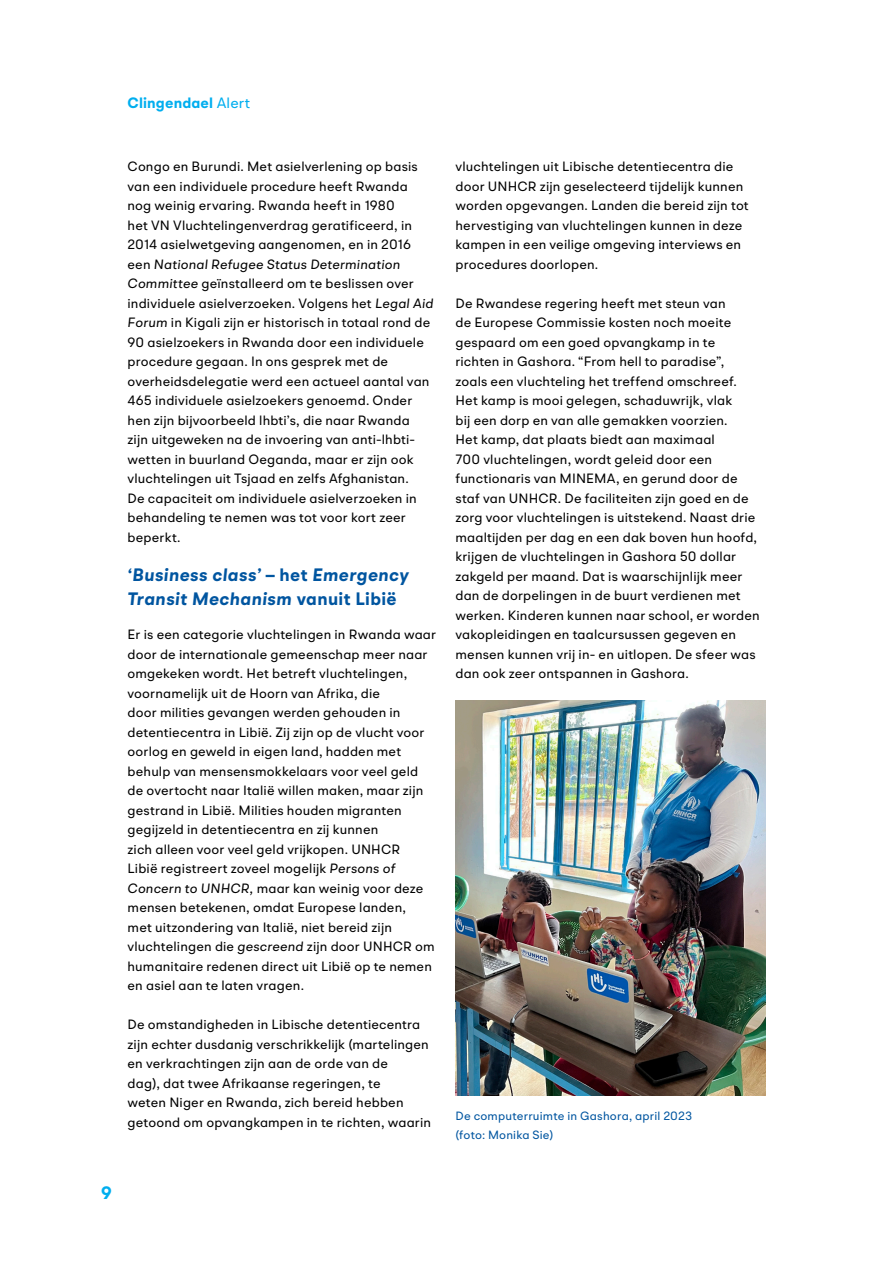
<style>
.page{position:relative;width:893px;height:1263px;background:#fff}
.page>*{position:absolute;margin:0;border:0;box-sizing:border-box;transform-origin:0 0}
.t1{font:italic 700 18px/24px "BR Omega";letter-spacing:.02em;color:#0055a0}
.t2{font:700 18px "BR Omega";color:#00aeef}
.t3{font:700 15px "BR Omega";letter-spacing:.01em;color:#00aeef}
.P_first{font:13.5px/19.5px "BR Omega";letter-spacing:.01em;color:#000}
.P_H{font:13.5px/19.5px "BR Omega";letter-spacing:.01em;color:#000}
.Source_F{font:12px/19.5px "BR Omega";letter-spacing:.015em;color:#0055a0}
.s1{font-weight:400}
.s2{font-style:italic}
.s3{font-style:normal}
</style>
<div class="page">
<img style="left:455px;top:700px;width:310px;height:395px">
<p class="t3" style="left:128px;top:93px;width:124px">Clingendael <span class="s1">Alert</span></p>
<p class="P_first" style="left:128px;top:156px;width:307px">Congo en Burundi. Met asielverlening op basis van een individuele procedure heeft Rwanda nog weinig ervaring. Rwanda heeft in 1980<br>het VN Vluchtelingenverdrag geratificeerd, in 2014 asielwetgeving aangenomen, en in 2016 een <span class="s2">National Refugee Status Determination Committee</span> geïnstalleerd om te beslissen over individuele asielverzoeken. Volgens het <span class="s2">Legal Aid Forum</span> in Kigali zijn er historisch in totaal rond de 90 asielzoekers in Rwanda door een individuele procedure gegaan. In ons gesprek met de overheidsdelegatie werd een actueel aantal van 465 individuele asielzoekers genoemd. Onder hen zijn bijvoorbeeld lhbti’s, die naar Rwanda zijn uitgeweken na de invoering van anti-lhbti&shy;wetten in buurland Oeganda, maar er zijn ook vluchtelingen uit Tsjaad en zelfs Afghanistan.<br>De capaciteit om individuele asielverzoeken in behandeling te nemen was tot voor kort zeer beperkt.</p>
<h2 class="t1" style="left:128px;top:562px;width:283px">‘Business class’ <span class="s3">– het</span> Emergency<br>Transit Mechanism <span class="s3">vanuit Libië</span></h2>
<p class="P_H" style="left:128px;top:624px;width:310px">Er is een categorie vluchtelingen in Rwanda waar door de internationale gemeenschap meer naar omgekeken wordt. Het betreft vluchtelingen, voornamelijk uit de Hoorn van Afrika, die<br>door milities gevangen werden gehouden in detentiecentra in Libië. Zij zijn op de vlucht voor oorlog en geweld in eigen land, hadden met behulp van mensensmokkelaars voor veel geld de overtocht naar Italië willen maken, maar zijn gestrand in Libië. Milities houden migranten gegijzeld in detentiecentra en zij kunnen<br>zich alleen voor veel geld vrijkopen. UNHCR<br>Libië registreert zoveel mogelijk <span class="s2">Persons of Concern to UNHCR,</span> maar kan weinig voor deze mensen betekenen, omdat Europese landen,<br>met uitzondering van Italië, niet bereid zijn vluchtelingen die <span class="s2">gescreend</span> zijn door UNHCR om humanitaire redenen direct uit Libië op te nemen en asiel aan te laten vragen.</p>
<p class="P_first" style="left:128px;top:1014px;width:305px">De omstandigheden in Libische detentiecentra zijn echter dusdanig verschrikkelijk (martelingen en verkrachtingen zijn aan de orde van de<br>dag), dat twee Afrikaanse regeringen, te<br>weten Niger en Rwanda, zich bereid hebben getoond om opvangkampen in te richten, waarin</p>
<h1 class="t2" style="left:101px;top:1181px;width:12px">9</h1>
<p class="P_first" style="left:455px;top:156px;width:295px">vluchtelingen uit Libische detentiecentra die door UNHCR zijn geselecteerd tijdelijk kunnen worden opgevangen. Landen die bereid zijn tot hervestiging van vluchtelingen kunnen in deze kampen in een veilige omgeving interviews en procedures doorlopen.</p>
<p class="P_first" style="left:455px;top:293px;width:306px">De Rwandese regering heeft met steun van<br>de Europese Commissie kosten noch moeite gespaard om een goed opvangkamp in te richten in Gashora. “From hell to paradise”,<br>zoals een vluchteling het treffend omschreef.<br>Het kamp is mooi gelegen, schaduwrijk, vlak<br>bij een dorp en van alle gemakken voorzien.<br>Het kamp, dat plaats biedt aan maximaal<br>700 vluchtelingen, wordt geleid door een functionaris van MINEMA, en gerund door de staf van UNHCR. De faciliteiten zijn goed en de zorg voor vluchtelingen is uitstekend. Naast drie maaltijden per dag en een dak boven hun hoofd, krijgen de vluchtelingen in Gashora 50 dollar zakgeld per maand. Dat is waarschijnlijk meer dan de dorpelingen in de buurt verdienen met werken. Kinderen kunnen naar school, er worden vakopleidingen en taalcursussen gegeven en mensen kunnen vrij in- en uitlopen. De sfeer was dan ook zeer ontspannen in Gashora.</p>
<p class="Source_F" style="left:455px;top:1106px;width:238px">De computerruimte in Gashora, april 2023 (foto: Monika Sie)</p>
</div>
